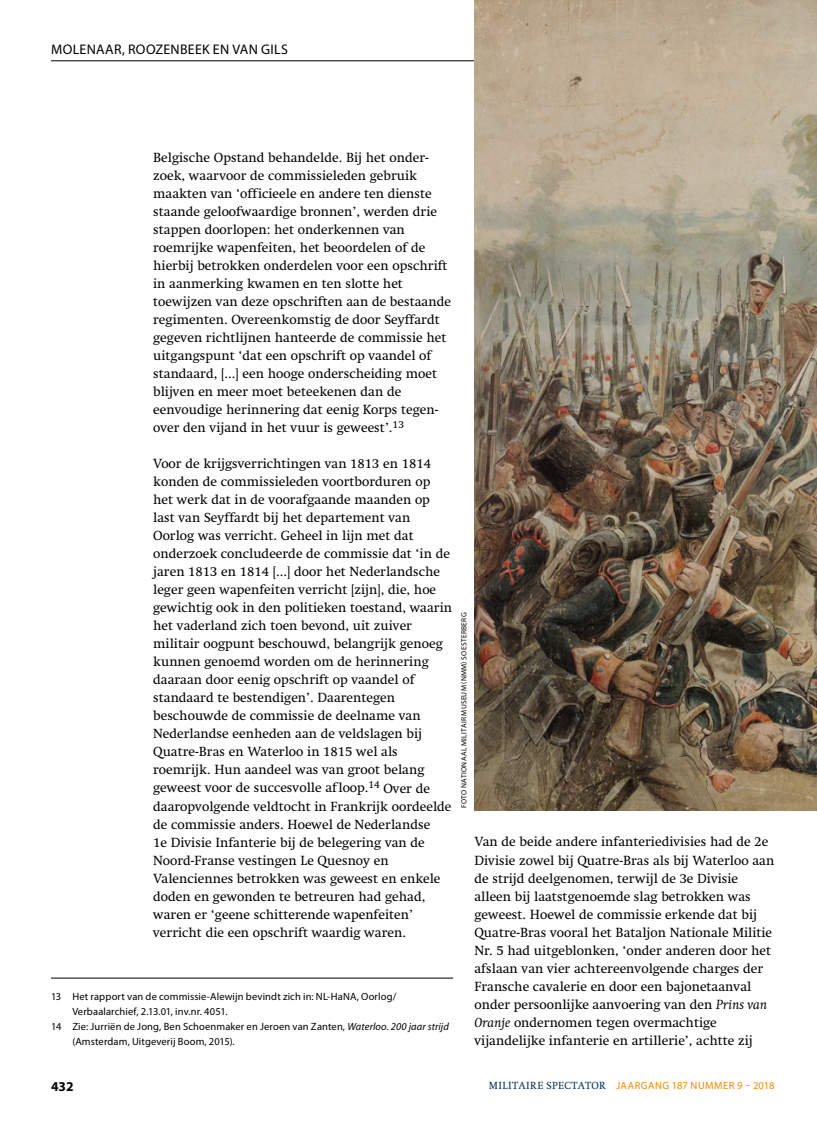
<style>
.page{position:relative;width:817px;height:1136px;background:#fff}
.page>*{position:absolute;margin:0;border:0;box-sizing:border-box;transform-origin:0 0}
.t1{font:13.95px "Myriad Pro";letter-spacing:.02em;color:#000}
.t2{font:13.5px/18px "Swift LT Std";color:#000}
.t3{font:700 13.5px "Myriad Pro";color:#000}
.t4{font:10.5px "Myriad Pro";letter-spacing:.015em;color:#000}
.t5{font:10.5px "Myriad Pro";letter-spacing:.045em;color:#f58900}
.t6{font:7.5px "Myriad Pro";letter-spacing:.035em;color:#000}
.s1{font-style:italic}
.s2{font-family:"Swift LT Std";color:#00325c}
</style>
<div class="page">
<hr style="left:51px;top:60px;width:723px;height:1px;background:#000">
<hr style="left:51px;top:977px;width:402px;height:1px;background:#000">
<img style="left:474px;top:0;width:342px;height:810px">
<p class="t1" style="left:51px;top:41px;width:238px">MOLENAAR, ROOZENBEEK EN VAN GILS</p>
<p class="t2" style="left:153px;top:149px;width:299px">Belgische Opstand behandelde. Bij het onder&shy;zoek, waarvoor de commissieleden gebruik maakten van ‘officieele en andere ten dienste staande geloofwaardige bronnen’, werden drie stappen doorlopen: het onderkennen van roemrijke wapenfeiten, het beoordelen of de hierbij betrokken onderdelen voor een opschrift in aanmerking kwamen en ten slotte het<br>toe wijzen van deze opschriften aan de bestaande regimenten. Overeenkomstig de door Seyffardt gegeven richtlijnen hanteerde de commissie het uitgangspunt ‘dat een opschrift op vaandel of standaard, [...] een hooge onderscheiding moet blijven en meer moet beteekenen dan de eenvoudige herinnering dat eenig Korps tegen&shy;over den vijand in het vuur is geweest’.<sup>13</sup></p>
<p class="t2" style="left:153px;top:455px;width:300px">Voor de krijgsverrichtingen van 1813 en 1814 konden de commissieleden voortborduren op het werk dat in de voorafgaande maanden op last van Seyffardt bij het departement van Oorlog was verricht. Geheel in lijn met dat onderzoek concludeerde de commissie dat ‘in de jaren 1813 en 1814 [...] door het Nederlandsche leger geen wapenfeiten verricht [zijn], die, hoe gewichtig ook in den politieken toestand, waarin het vaderland zich toen bevond, uit zuiver militair oogpunt beschouwd, belangrijk genoeg kunnen genoemd worden om de herinnering daaraan door eenig opschrift op vaandel of standaard te bestendigen’. Daarentegen beschouwde de commissie de deelname van Nederlandse eenheden aan de veldslagen bij Quatre-Bras en Waterloo in 1815 wel als roemrijk. Hun aandeel was van groot belang geweest voor de succesvolle afloop.<sup>14</sup> Over de daaropvolgende veldtocht in Frankrijk oordeelde de commissie anders. Hoewel de Nederlandse<br>1e Divisie Infanterie bij de belegering van de Noord-Franse vestingen Le Quesnoy en Valenciennes betrokken was geweest en enkele doden en gewonden te betreuren had gehad, waren er ‘geene schitterende wapenfeiten’ verricht die een opschrift waardig waren.</p>
<p class="t4" style="left:51px;top:989px;width:347px">13 Het rapport van de commissie-Alewijn bevindt zich in: NL-HaNA, Oorlog/</p>
<p class="t4" style="left:72px;top:1004px;width:157px">Verbaalarchief, 2.13.01, inv.nr. 4051.</p>
<p class="t4" style="left:51px;top:1019px;width:399px">14 Zie: Jurriën de Jong, Ben Schoenmaker en Jeroen van Zanten, <span class="s1">Waterloo. 200 jaar strijd</span></p>
<p class="t4" style="left:72px;top:1034px;width:164px">(Amsterdam, Uitgeverij Boom, 2015).</p>
<p class="t6" style="left:459px;top:807px;width:197px;rotate:-90deg">FOTO NATIONAAL MILITAIR MUSEUM (NMM) SOESTERBERG</p>
<p class="t2" style="left:474px;top:833px;width:301px">Van de beide andere infanteriedivisies had de 2e Divisie zowel bij Quatre-Bras als bij Waterloo aan de strijd deelgenomen, terwijl de 3e Divisie alleen bij laatstgenoemde slag betrokken was geweest. Hoewel de commissie erkende dat bij Quatre-Bras vooral het Bataljon Nationale Militie Nr. 5 had uitgeblonken, ‘onder anderen door het afslaan van vier achtereenvolgende charges der Fransche cavalerie en door een bajonetaanval onder persoonlijke aanvoering van den <span class="s1">Prins van Oranje</span> ondernomen tegen overmachtige vijandelijke infanterie en artillerie’, achtte zij</p>
<p class="t3" style="left:51px;top:1077px;width:24px">432</p>
<p class="t5" style="left:489px;top:1078px;width:287px"><span class="s2">MILITAIRE SPECTATOR</span> JAARGANG 187 NUMMER 9 – 2018</p>
</div>
